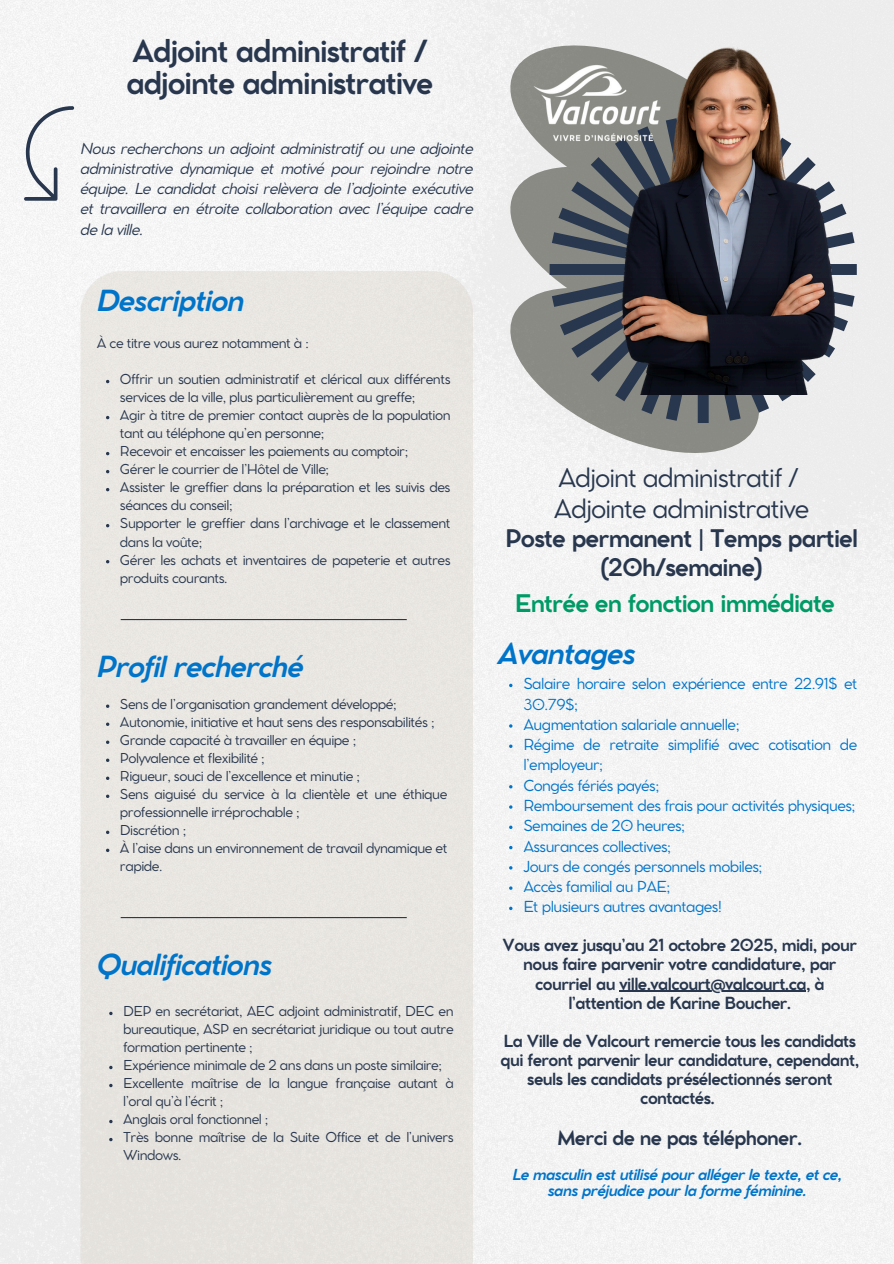
<style>
.page{position:relative;width:894px;height:1264px;background:#fff}
.page>*{position:absolute;margin:0;border:0;box-sizing:border-box;transform-origin:0 0}
.t1{font:700 30px/31.5px "Cocomat Pro";letter-spacing:-.035em;color:#28374e}
.t2{font:italic 700 28.65px "Cocomat Pro";letter-spacing:-.035em;color:#0074c9}
.t3{font:25.5px/30.5px "Cocomat Pro";letter-spacing:-.035em;color:#28374e}
.t4{font:700 24px/29.2px "Cocomat Pro";letter-spacing:-.035em;color:#28374e;text-align:center}
.t5{font:700 24px "Cocomat Pro";letter-spacing:-.035em;color:#009a66}
.t6{font:700 19.5px "Cocomat Pro";letter-spacing:-.035em;color:#28374e}
.t7{font:700 16.5px/19.2px "Cocomat Pro";letter-spacing:-.035em;color:#28374e;text-align:center}
.t8{font:15px/20.2px "Cocomat Pro";letter-spacing:-.035em;color:#0074c9}
.t9{font:italic 15px/20.2px "Cocomat Pro";letter-spacing:-.035em;color:#28374e;text-align:justify}
.t10{font:italic 700 15px/15.8px "Cocomat Pro";letter-spacing:-.035em;color:#0074c9;text-align:center}
.t11{font:13.5px/18px "Cocomat Pro";letter-spacing:-.035em;color:#28374e}
</style>
<div class="page">
<div style="left:0;top:0;width:893px;height:1263px;background:#f4f4f4"></div>
<div style="left:80px;top:271px;width:393px;height:992px;background:#e8e6e2"></div>
<svg style="left:507px;top:45px;width:254px;height:408px"></svg>
<svg style="left:549px;top:116px;width:307px;height:307px;background:#868a8b"></svg>
<svg style="left:24px;top:106px;width:50px;height:95px"></svg>
<hr style="left:121px;top:917px;width:285px;height:1px;background:#28374e">
<hr style="left:121px;top:619px;width:285px;height:1px;background:#28374e">
<img style="left:605px;top:25px;width:246px;height:369px">
<img style="left:532px;top:65px;width:129px;height:76px">
<svg style="left:509px;top:683px;width:3px;height:4px"></svg>
<svg style="left:509px;top:744px;width:3px;height:4px"></svg>
<svg style="left:509px;top:825px;width:3px;height:4px"></svg>
<svg style="left:509px;top:845px;width:3px;height:4px"></svg>
<svg style="left:509px;top:906px;width:3px;height:4px"></svg>
<hr style="left:619px;top:990px;width:186px;height:1px;background:#28374e">
<svg style="left:106px;top:704px;width:3px;height:4px"></svg>
<svg style="left:106px;top:722px;width:3px;height:4px"></svg>
<svg style="left:106px;top:740px;width:3px;height:4px"></svg>
<h1 class="t1" style="left:126px;top:38px;width:308px">Adjoint administratif / adjointe administrative</h1>
<p class="t9" style="left:80px;top:139px;width:394px">Nous recherchons un adjoint administratif ou une adjointe administrative dynamique et motivé pour rejoindre notre équipe. Le candidat choisi relèvera de l’adjointe exécutive et travaillera en étroite collaboration avec l’équipe cadre de la ville.</p>
<h2 class="t2" style="left:97px;top:290px;width:149px">Description</h2>
<p class="t11" style="left:97px;top:335px;width:213px">À ce titre vous aurez notamment à :</p>
<p class="t11" style="left:120px;top:371px;width:332px">Offrir un soutien administratif et clérical aux différents services de la ville, plus particulièrement au greffe;<br>Agir à titre de premier contact auprès de la population tant au téléphone qu’en personne;<br>Recevoir et encaisser les paiements au comptoir;<br>Gérer le courrier de l’Hôtel de Ville;<br>Assister le greffier dans la préparation et les suivis des séances du conseil;<br>Supporter le greffier dans l’archivage et le classement dans la voûte;<br>Gérer les achats et inventaires de papeterie et autres produits courants.</p>
<h2 class="t2" style="left:97px;top:655px;width:208px">Profil recherché</h2>
<p class="t11" style="left:120px;top:696px;width:329px">Sens de l’organisation grandement développé; Autonomie, initiative et haut sens des responsabilités ; Grande capacité à travailler en équipe ;<br>Polyvalence et flexibilité ;<br>Rigueur, souci de l’excellence et minutie ;<br>Sens aiguisé du service à la clientèle et une éthique professionnelle irréprochable ;<br>Discrétion ;<br>À l’aise dans un environnement de travail dynamique et rapide.</p>
<h2 class="t2" style="left:97px;top:953px;width:177px">Qualifications</h2>
<p class="t11" style="left:123px;top:1003px;width:332px">DEP en secrétariat, AEC adjoint administratif, DEC en bureautique, ASP en secrétariat juridique ou tout autre formation pertinente ;<br>Expérience minimale de 2 ans dans un poste similaire; Excellente maîtrise de la langue française autant à l’oral qu’à l’écrit ;<br>Anglais oral fonctionnel ;<br>Très bonne maîtrise de la Suite Office et de l’univers Windows.</p>
<h3 class="t3" style="left:554px;top:465px;width:257px">Adjoint administratif /<br>Adjointe administrative</h3>
<h3 class="t4" style="left:505px;top:525px;width:354px">Poste permanent | Temps partiel (20h/semaine)</h3>
<h3 class="t5" style="left:514px;top:594px;width:321px">Entrée en fonction immédiate</h3>
<h2 class="t2" style="left:497px;top:643px;width:139px">Avantages</h2>
<p class="t8" style="left:523px;top:675px;width:335px">Salaire horaire selon expérience entre 22.91$ et<br>30.79$;<br>Augmentation salariale annuelle;<br>Régime de retraite simplifié avec cotisation de l’employeur;<br>Congés fériés payés;<br>Remboursement des frais pour activités physiques;<br>Semaines de 20 heures;<br>Assurances collectives;<br>Jours de congés personnels mobiles;<br>Accès familial au PAE;<br>Et plusieurs autres avantages!</p>
<p class="t7" style="left:502px;top:937px;width:356px">Vous avez jusqu’au 21 octobre 2025, midi, pour nous faire parvenir votre candidature, par courriel au ville.valcourt@valcourt.ca, à l’attention de Karine Boucher.</p>
<p class="t7" style="left:500px;top:1032px;width:360px">La Ville de Valcourt remercie tous les candidats qui feront parvenir leur candidature, cependant, seuls les candidats présélectionnés seront contactés.</p>
<h3 class="t6" style="left:557px;top:1130px;width:246px">Merci de ne pas téléphoner.</h3>
<p class="t10" style="left:512px;top:1167px;width:331px">Le masculin est utilisé pour alléger le texte, et ce, sans préjudice pour la forme féminine.</p>
</div>
